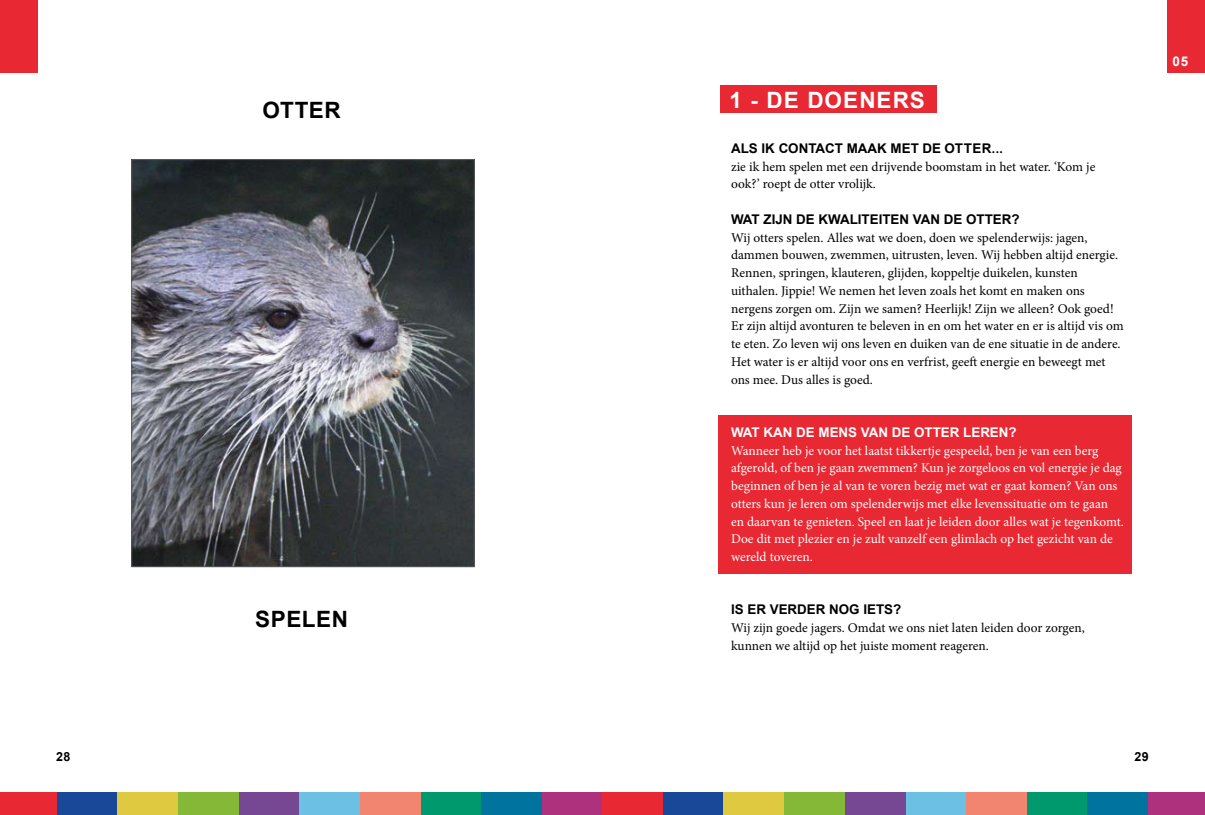
<style>
.page{position:relative;width:1205px;height:815px;background:#fff}
.page>*{position:absolute;margin:0;border:0;box-sizing:border-box;transform-origin:0 0}
.t1{font:700 22.5px "Arial";color:#000}
.t2{font:700 22.5px "Arial";color:#fff}
.t3{font:13.38px/17.8px "Minion Pro";color:#000}
.t4{font:13.38px/17.8px "Minion Pro";color:#fff}
.t5{font:700 13.38px "Arial";color:#000}
.t6{font:700 13.38px "Arial";color:#fff}
.t7{font:700 12.5px "Arial";color:#000}
.s1{font-family:"Minion Pro"}
</style>
<div class="page">
<div style="left:0;top:0;width:38px;height:73px;background:#e82832"></div>
<div style="left:57px;top:792px;width:60px;height:23px;background:#184897"></div>
<div style="left:542px;top:792px;width:60px;height:23px;background:#ad317c"></div>
<div style="left:481px;top:792px;width:61px;height:23px;background:#00739f"></div>
<div style="left:420px;top:792px;width:61px;height:23px;background:#00996d"></div>
<div style="left:360px;top:792px;width:60px;height:23px;background:#f18570"></div>
<div style="left:299px;top:792px;width:61px;height:23px;background:#6cc0e3"></div>
<div style="left:239px;top:792px;width:60px;height:23px;background:#764893"></div>
<div style="left:178px;top:792px;width:61px;height:23px;background:#86b838"></div>
<div style="left:117px;top:792px;width:61px;height:23px;background:#dec940"></div>
<div style="left:0;top:792px;width:57px;height:23px;background:#e82832"></div>
<div style="left:1166px;top:0;width:39px;height:73px;background:#e82832"></div>
<div style="left:663px;top:792px;width:60px;height:23px;background:#184897"></div>
<div style="left:1148px;top:792px;width:57px;height:23px;background:#ad317c"></div>
<div style="left:1087px;top:792px;width:61px;height:23px;background:#00739f"></div>
<div style="left:1026px;top:792px;width:61px;height:23px;background:#00996d"></div>
<div style="left:966px;top:792px;width:60px;height:23px;background:#f18570"></div>
<div style="left:905px;top:792px;width:61px;height:23px;background:#6cc0e3"></div>
<div style="left:845px;top:792px;width:60px;height:23px;background:#764893"></div>
<div style="left:784px;top:792px;width:61px;height:23px;background:#86b838"></div>
<div style="left:723px;top:792px;width:61px;height:23px;background:#dec940"></div>
<div style="left:602px;top:792px;width:61px;height:23px;background:#e82832"></div>
<img style="left:134px;top:161px;width:338px;height:404px">
<div style="left:132px;top:159px;width:342px;height:408px;border:1px solid #58595b"></div>
<div style="left:718px;top:416px;width:413px;height:158px;background:#e82832"></div>
<div style="left:720px;top:86px;width:216px;height:27px;background:#e82832"></div>
<h1 class="t1" style="left:262px;top:95px;width:17px">OTTER</h1>
<h1 class="t1" style="left:255px;top:604px;width:17px">SPELEN</h1>
<h1 class="t2" style="left:729px;top:85px;width:113px">1 - DE DOENERS</h1>
<p class="t5" style="left:731px;top:139px;width:273px">ALS IK CONTACT MAAK MET DE OTTER<span class="s1">...</span></p>
<p class="t3" style="left:731px;top:158px;width:366px">zie ik hem spelen met een drijvende boomstam in het water. ‘Kom je ook?’ roept de otter vrolijk.</p>
<p class="t5" style="left:731px;top:210px;width:290px">WAT ZIJ N DE KWALITEITEN VAN DE OTTER?</p>
<p class="t3" style="left:731px;top:229px;width:394px">Wij otters spelen. Alles wat we doen, doen we spelenderwijs: jagen, dammen bouwen, zwemmen, uitrusten, leven. Wij hebben altijd energie.<br>Rennen, springen, klauteren, glijden, koppeltje duikelen, kunsten uithalen. Jippie! We nemen het leven zoals het komt en maken ons nergens zorgen om. Zijn we samen? Heerlijk! Zijn we alleen? Ook goed!<br>Er zijn altijd avonturen te beleven in en om het water en er is altijd vis om te eten. Zo leven wij ons leven en duiken van de ene situatie in de andere.<br>Het water is er altijd voor ons en verfrist, geeft energie en beweegt met ons mee. Dus alles is goed.</p>
<p class="t6" style="left:731px;top:423px;width:287px">WAT KAN DE MENS VAN DE OTTER LEREN?</p>
<p class="t4" style="left:731px;top:442px;width:394px">Wanneer heb je voor het laatst tikkertje gespeeld, ben je van een berg afgerold, of ben je gaan zwemmen? Kun je zorgeloos en vol energie je dag beginnen of ben je al van te voren bezig met wat er gaat komen? Van ons otters kun je leren om spelenderwijs met elke levenssituatie om te gaan en daarvan te genieten. Speel en laat je leiden door alles wat je tegenkomt.<br>Doe dit met plezier en je zult vanzelf een glimlach op het gezicht van de wereld toveren.</p>
<p class="t5" style="left:731px;top:600px;width:172px">IS ER VERDER NOG IETS?</p>
<p class="t3" style="left:731px;top:619px;width:355px">Wij zijn goede jagers. Omdat we ons niet laten leiden door zorgen, kunnen we altijd op het juiste moment reageren.</p>
<p class="t6" style="left:1172px;top:53px;width:17px">05</p>
<p class="t7" style="left:56px;top:749px;width:16px">28</p>
<p class="t7" style="left:1134px;top:749px;width:16px">29</p>
</div>
